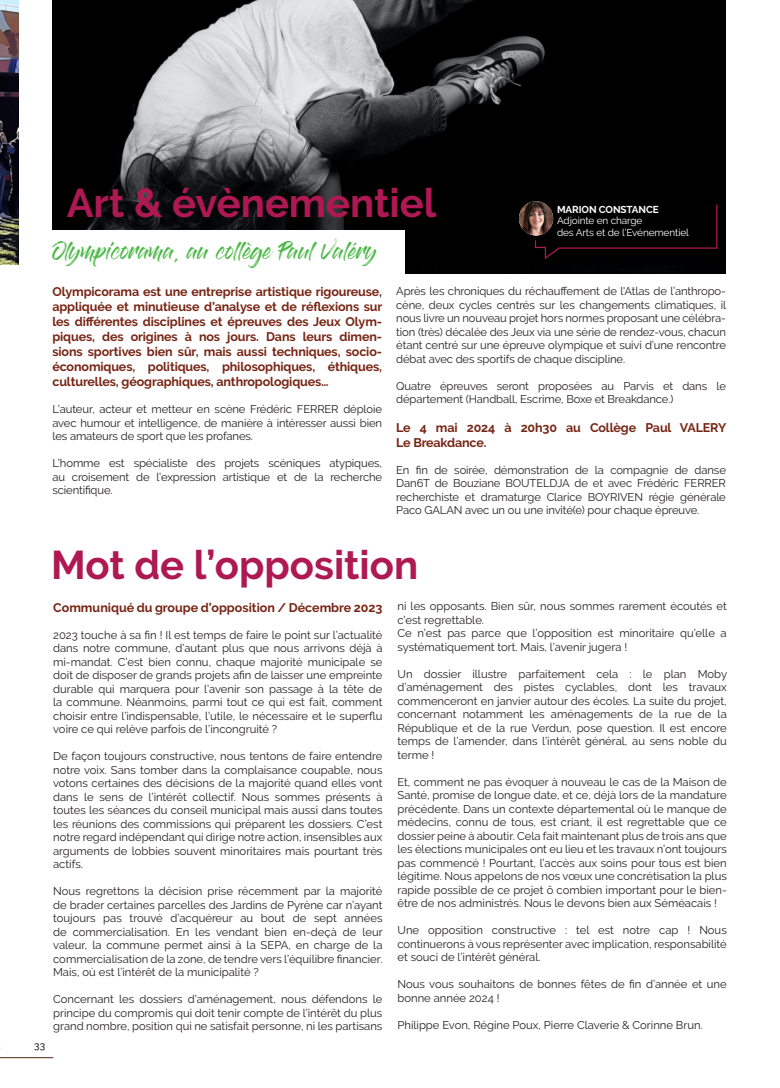
<style>
.page{position:relative;width:780px;height:1088px;background:#fff}
.page>*{position:absolute;margin:0;border:0;box-sizing:border-box;transform-origin:0 0}
.t1{font:700 40px "Raleway";color:#af1953}
.t2{font:17.5px "Gloss And Bloom";letter-spacing:-.01em;color:#4cb848}
.t3{font:700 12.5px/15px "Raleway";letter-spacing:-.01em;color:#772514;text-align:justify}
.t4{font:11.25px/13.5px "Raleway";color:#231f20;text-align:justify}
.t5{font:10px/11.2px "Raleway";letter-spacing:-.01em;color:#fff}
.t6{font:700 10px "Raleway";letter-spacing:-.01em;color:#fff}
.t7{font:500 10px "Raleway";color:#231f20}
</style>
<div class="page">
<img style="left:52px;top:0;width:674px;height:274px">
<img style="left:519px;top:201px;width:34px;height:34px;border-radius:17px">
<svg style="left:534px;top:203px;width:184px;height:58px;background:#0b0507"></svg>
<div style="left:0;top:230px;width:404px;height:49px;background:#fff"></div>
<img style="left:0;top:0;width:19px;height:265px">
<hr style="left:0;top:1057px;width:53px;height:1px;background:#74523e">
<h1 class="t1" style="left:67px;top:181px;width:371px">Art &amp; évènementiel</h1>
<h2 class="t2" style="left:52px;top:242px;width:326px">Olympicorama, au collège Paul Valéry</h2>
<p class="t6" style="left:557px;top:204px;width:103px">MARION CONSTANCE</p>
<p class="t5" style="left:557px;top:215px;width:133px">Adjointe en charge<br>des Arts et de l’Evénementiel</p>
<p class="t3" style="left:52px;top:284px;width:331px">Olympicorama est une entreprise artistique rigoureuse, appliquée et minutieuse d’analyse et de réflexions sur les différentes disciplines et épreuves des Jeux Olym&shy;piques, des origines à nos jours. Dans leurs dimen&shy;sions sportives bien sûr, mais aussi techniques, socio&shy;économiques, politiques, philosophiques, éthiques, culturelles, géographiques, anthropologiques…</p>
<p class="t4" style="left:52px;top:402px;width:331px">L’auteur, acteur et metteur en scène Frédéric FERRER déploie avec humour et intelligence, de manière à intéresser aussi bien les amateurs de sport que les profanes.</p>
<p class="t4" style="left:52px;top:456px;width:331px">L’homme est spécialiste des projets scéniques atypiques, au croisement de l’expression artistique et de la recherche scientifique.</p>
<p class="t4" style="left:396px;top:284px;width:331px">Après les chroniques du réchauffement de l'Atlas de l’anthropo&shy;cène, deux cycles centrés sur les changements climatiques, il nous livre un nouveau projet hors normes proposant une célébra&shy;tion (très) décalée des Jeux via une série de rendez-vous, chacun étant centré sur une épreuve olympique et suivi d’une rencontre débat avec des sportifs de chaque discipline.</p>
<p class="t4" style="left:396px;top:379px;width:331px">Quatre épreuves seront proposées au Parvis et dans le département (Handball, Escrime, Boxe et Breakdance.)</p>
<p class="t3" style="left:396px;top:420px;width:331px">Le 4 mai 2024 à 20h30 au Collège Paul VALERY<br>Le Breakdance.</p>
<p class="t4" style="left:396px;top:463px;width:331px">En fin de soirée, démonstration de la compagnie de danse Dan6T de Bouziane BOUTELDJA de et avec Frédéric FERRER recherchiste et dramaturge Clarice BOYRIVEN régie générale Paco GALAN avec un ou une invité(e) pour chaque épreuve.</p>
<p class="t7" style="left:34px;top:1037px;width:12px">33</p>
<h1 class="t1" style="left:51px;top:542px;width:368px">Mot de l’opposition</h1>
<p class="t3" style="left:53px;top:600px;width:331px">Communiqué du groupe d’opposition / Décembre 2023</p>
<p class="t4" style="left:53px;top:628px;width:331px">2023 touche à sa fin ! Il est temps de faire le point sur l’actualité dans notre commune, d’autant plus que nous arrivons déjà à mi-mandat. C’est bien connu, chaque majorité municipale se doit de disposer de grands projets afin de laisser une empreinte durable qui marquera pour l’avenir son passage à la tête de la commune. Néanmoins, parmi tout ce qui est fait, comment choisir entre l’indispensable, l’utile, le nécessaire et le superflu voire ce qui relève parfois de l’incongruité ?</p>
<p class="t4" style="left:53px;top:749px;width:331px">De façon toujours constructive, nous tentons de faire entendre notre voix. Sans tomber dans la complaisance coupable, nous votons certaines des décisions de la majorité quand elles vont dans le sens de l’intérêt collectif. Nous sommes présents à toutes les séances du conseil municipal mais aussi dans toutes les réunions des commissions qui préparent les dossiers. C’est notre regard indépendant qui dirige notre action, insensibles aux arguments de lobbies souvent minoritaires mais pourtant très actifs.</p>
<p class="t4" style="left:53px;top:884px;width:331px">Nous regrettons la décision prise récemment par la majorité de brader certaines parcelles des Jardins de Pyrène car n’ayant toujours pas trouvé d’acquéreur au bout de sept années de commercialisation. En les vendant bien en-deçà de leur valeur, la commune permet ainsi à la SEPA, en charge de la commercialisation de la zone, de tendre vers l’équilibre financier.<br>Mais, où est l’intérêt de la municipalité ?</p>
<p class="t4" style="left:53px;top:992px;width:331px">Concernant les dossiers d’aménagement, nous défendons le principe du compromis qui doit tenir compte de l’intérêt du plus grand nombre, position qui ne satisfait personne, ni les partisans</p>
<p class="t4" style="left:397px;top:600px;width:331px;text-align:left">ni les opposants. Bien sûr, nous sommes rarement écoutés et c’est regrettable.<br>Ce n’est pas parce que l’opposition est minoritaire qu’elle a systématiquement tort. Mais, l’avenir jugera !</p>
<p class="t4" style="left:397px;top:667px;width:331px">Un dossier illustre parfaitement cela : le plan Moby d’aménagement des pistes cyclables, dont les travaux commenceront en janvier autour des écoles. La suite du projet, concernant notamment les aménagements de la rue de la République et de la rue Verdun, pose question. Il est encore temps de l’amender, dans l’intérêt général, au sens noble du terme !</p>
<p class="t4" style="left:397px;top:775px;width:331px">Et, comment ne pas évoquer à nouveau le cas de la Maison de Santé, promise de longue date, et ce, déjà lors de la mandature précédente. Dans un contexte départemental où le manque de médecins, connu de tous, est criant, il est regrettable que ce dossier peine à aboutir. Cela fait maintenant plus de trois ans que les élections municipales ont eu lieu et les travaux n’ont toujours pas commencé ! Pourtant, l’accès aux soins pour tous est bien légitime. Nous appelons de nos vœux une concrétisation la plus rapide possible de ce projet ô combien important pour le bien&shy;être de nos administrés. Nous le devons bien aux Séméacais !</p>
<p class="t4" style="left:397px;top:924px;width:331px">Une opposition constructive : tel est notre cap ! Nous continuerons à vous représenter avec implication, responsabilité et souci de l’intérêt général.</p>
<p class="t4" style="left:397px;top:978px;width:331px">Nous vous souhaitons de bonnes fêtes de fin d’année et une bonne année 2024 !</p>
<p class="t4" style="left:397px;top:1018px;width:307px">Philippe Evon, Régine Poux, Pierre Claverie &amp; Corinne Brun.</p>
</div>
